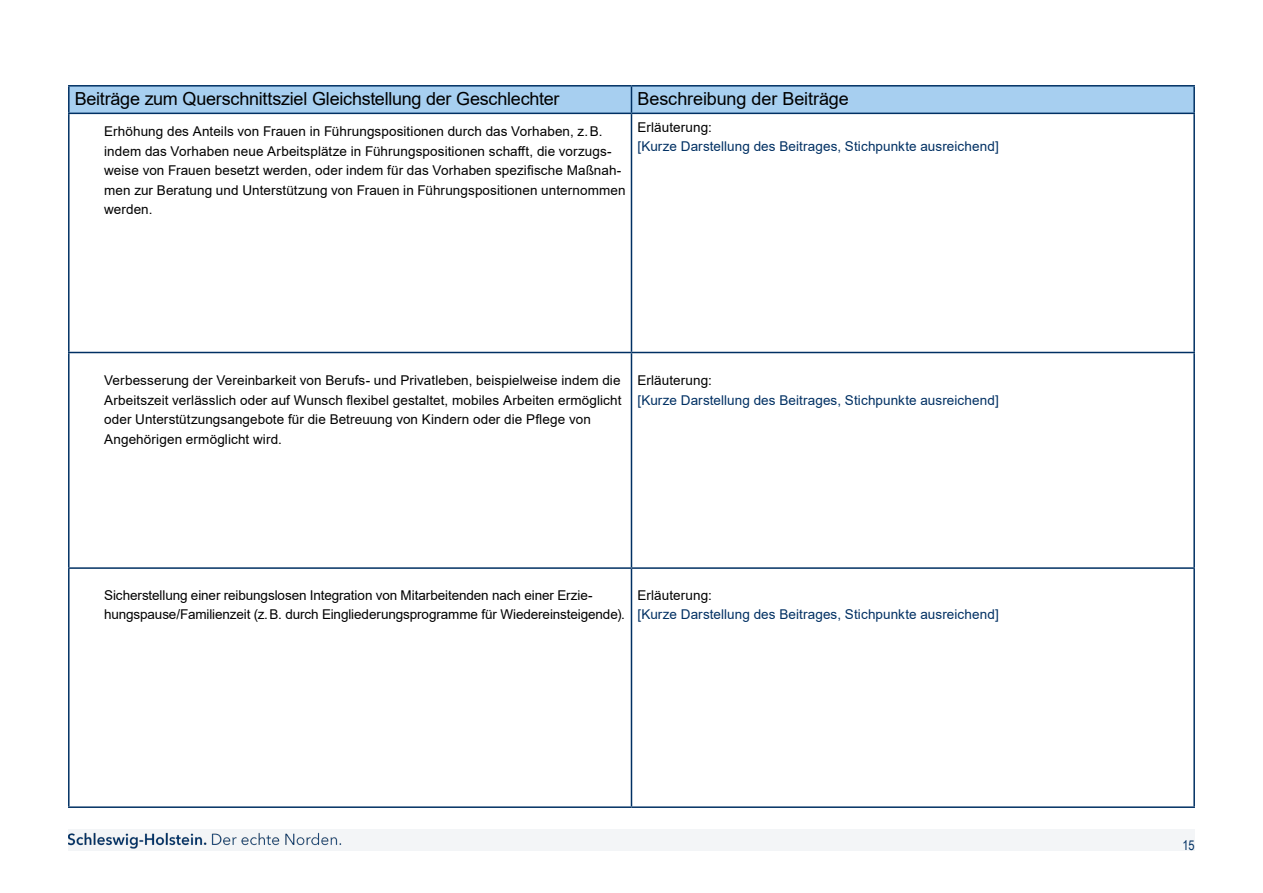
<style>
.page{position:relative;width:1263px;height:893px;background:#fff}
.page>*{position:absolute;margin:0;border:0;box-sizing:border-box;transform-origin:0 0}
.t1{font:18px "Arial";letter-spacing:-.015em;color:#000}
.t2{font:13.5px/19.5px "Arial";letter-spacing:.005em;color:#000}
.t3{font:13.5px/19.5px "Arial";letter-spacing:.005em;color:#003063}
.t4{font:13.5px "Arial Narrow";color:#003063}
.s1{color:#000}
</style>
<div class="page">
<div style="left:68px;top:829px;width:1127px;height:21px;background:#f3f5f7"></div>
<hr style="left:68px;top:85px;width:563px;height:2px;background:#003063">
<hr style="left:68px;top:87px;width:2px;height:26px;background:#003063">
<hr style="left:631px;top:85px;width:564px;height:2px;background:#003063">
<svg style="left:69px;top:86px;width:1125px;height:27px;background:#a0c9ea"></svg>
<hr style="left:1193px;top:87px;width:2px;height:26px;background:#003063">
<hr style="left:68px;top:113px;width:563px;height:1px;background:#003063">
<hr style="left:68px;top:114px;width:2px;height:238px;background:#003063">
<hr style="left:631px;top:113px;width:564px;height:1px;background:#003063">
<hr style="left:631px;top:114px;width:1px;height:238px;background:#003063">
<hr style="left:1193px;top:114px;width:2px;height:238px;background:#003063">
<hr style="left:68px;top:352px;width:563px;height:1px;background:#003063">
<hr style="left:68px;top:353px;width:2px;height:214px;background:#003063">
<hr style="left:631px;top:352px;width:564px;height:1px;background:#003063">
<hr style="left:631px;top:353px;width:1px;height:214px;background:#003063">
<hr style="left:1193px;top:353px;width:2px;height:214px;background:#003063">
<hr style="left:68px;top:567px;width:563px;height:2px;background:#003063">
<hr style="left:68px;top:569px;width:2px;height:237px;background:#003063">
<hr style="left:631px;top:567px;width:564px;height:2px;background:#003063">
<hr style="left:631px;top:569px;width:1px;height:237px;background:#003063">
<hr style="left:1193px;top:569px;width:2px;height:237px;background:#003063">
<hr style="left:68px;top:806px;width:563px;height:2px;background:#003063">
<hr style="left:631px;top:806px;width:564px;height:2px;background:#003063">
<img style="left:68px;top:832px;width:288px;height:19px">
<h1 class="t1" style="left:75px;top:86px;width:486px">Beiträge zum Querschnittsziel Gleichstellung der Geschlechter</h1>
<h1 class="t1" style="left:637px;top:86px;width:213px">Beschreibung der Beiträge</h1>
<p class="t3" style="left:637px;top:117px;width:363px"><span class="s1">Erläuterung:<br></span>[Kurze Darstellung des Beitrages, Stichpunkte ausreichend]</p>
<p class="t2" style="left:104px;top:122px;width:523px">Erhöhung des Anteils von Frauen in Führungspositionen durch das Vorhaben, z.B. indem das Vorhaben neue Arbeitsplätze in Führungspositionen schafft, die vorzugs&shy;weise von Frauen besetzt werden, oder indem für das Vorhaben spezifische Maßnah&shy;men zur Beratung und Unterstützung von Frauen in Führungspositionen unternommen werden.</p>
<p class="t2" style="left:104px;top:371px;width:519px">Verbesserung der Vereinbarkeit von Berufs- und Privatleben, beispielweise indem die Arbeitszeit verlässlich oder auf Wunsch flexibel gestaltet, mobiles Arbeiten ermöglicht oder Unterstützungsangebote für die Betreuung von Kindern oder die Pflege von Angehörigen ermöglicht wird.</p>
<p class="t3" style="left:637px;top:371px;width:363px"><span class="s1">Erläuterung:<br></span>[Kurze Darstellung des Beitrages, Stichpunkte ausreichend]</p>
<p class="t2" style="left:104px;top:585px;width:522px">Sicherstellung einer reibungslosen Integration von Mitarbeitenden nach einer Erzie&shy;hungspause/Familienzeit (z.B. durch Eingliederungsprogramme für Wiedereinsteigende).</p>
<p class="t3" style="left:637px;top:585px;width:363px"><span class="s1">Erläuterung:<br></span>[Kurze Darstellung des Beitrages, Stichpunkte ausreichend]</p>
<p class="t4" style="left:1182px;top:836px;width:14px">15</p>
</div>
